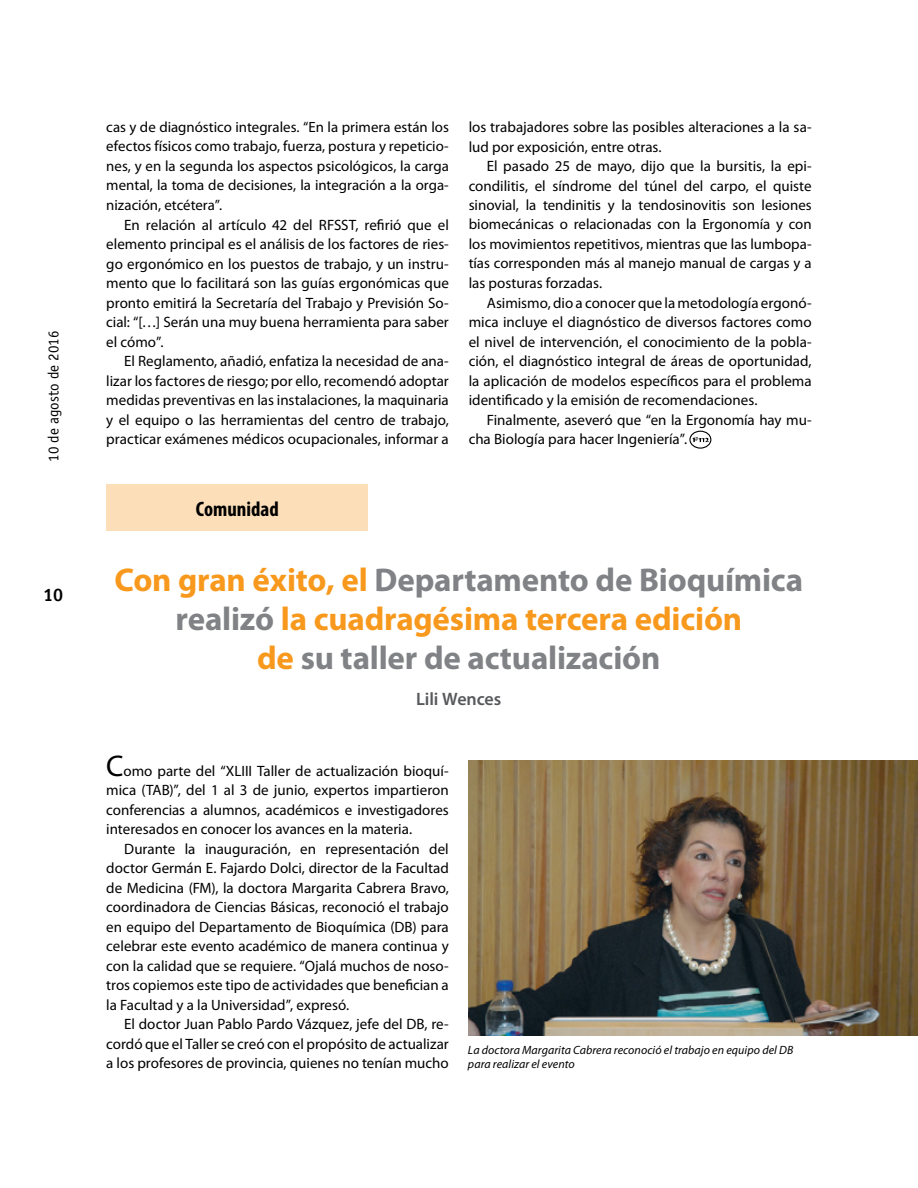
<style>
.page{position:relative;width:918px;height:1188px;background:#fff}
.page>*{position:absolute;margin:0;border:0;box-sizing:border-box;transform-origin:0 0}
.t1{font:700 33px/39px "Myriad Pro";letter-spacing:-.005em;color:#808285;text-align:center}
.t2{font:700 condensed 21px "Myriad Pro";color:#000}
.t3{font:600 18px "Myriad Pro";letter-spacing:-.01em;color:#58595b}
.t4{font:700 18px "Officina Sans LT";color:#000}
.t5{font:15px/19.5px "Myriad Pro";color:#000;text-align:justify}
.t6{font:15px "Officina Sans LT";color:#000}
.t7{font:14.85px/19.5px "Myriad Pro";color:#000;text-align:justify}
.t8{font:italic 12px/13.5px "Myriad Pro";letter-spacing:.005em;color:#000}
.s1{font-size:15px}
.s2{color:#f8991d}
.s3{font-size:30px}
</style>
<div class="page">
<div style="left:106px;top:485px;width:262px;height:46px;background:#fcdfb8"></div>
<img style="left:469px;top:760px;width:448px;height:276px">
<svg style="left:692px;top:437px;width:17px;height:5px"></svg>
<div style="left:689px;top:431px;width:22px;height:18px;border:1px solid #000;border-radius:50%"></div>
<p class="t6" style="left:45px;top:462px;width:133px;rotate:-90deg">10 de agosto de 2016</p>
<p class="t4" style="left:43px;top:583px;width:22px">10</p>
<p class="t7" style="left:106px;top:117px;width:344px">cas y de diagnóstico integrales. “En la primera están los efectos físicos como trabajo, fuerza, postura y repeticio&shy;nes, y en la segunda los aspectos psicológicos, la carga mental, la toma de decisiones, la integración a la orga&shy;nización, etcétera”.</p>
<p class="t5" style="left:106px;top:214px;width:344px;text-indent:18px">En relación al artículo 42 del RFSST, refirió que el elemento principal es el análisis de los factores de ries&shy;go ergonómico en los puestos de trabajo, y un instru&shy;mento que lo facilitará son las guías ergonómicas que pronto emitirá la Secretaría del Trabajo y Previsión So&shy;cial: “[…] Serán una muy buena herramienta para saber el cómo”.</p>
<p class="t5" style="left:106px;top:351px;width:344px;text-indent:18px">El Reglamento, añadió, enfatiza la necesidad de ana&shy;lizar los factores de riesgo; por ello, recomendó adoptar medidas preventivas en las instalaciones, la maquinaria y el equipo o las herramientas del centro de trabajo, practicar exámenes médicos ocupacionales, informar a</p>
<p class="t5" style="left:469px;top:117px;width:344px">los trabajadores sobre las posibles alteraciones a la sa&shy;lud por exposición, entre otras.</p>
<p class="t5" style="left:469px;top:156px;width:344px;text-align:right">El pasado 25 de mayo, dijo que la bursitis, la epi&shy;condilitis, el síndrome del túnel del carpo, el quiste</p>
<p class="t7" style="left:469px;top:195px;width:345px"><span class="s1">sinovial, l</span>a tendinitis y la tendosinovitis son lesiones biomecánicas o relacionadas con la Ergonomía y con los movimientos repetitivos, mientras que las lumbopa&shy;tías corresponden más al manejo manual de cargas y a</p>
<p class="t5" style="left:469px;top:273px;width:135px">las posturas forzadas.</p>
<p class="t5" style="left:487px;top:292px;width:326px">Asimismo, dio a conocer que la metodología ergonó-</p>
<p class="t5" style="left:469px;top:312px;width:345px">mica incluye el diagnóstico de diversos factores como</p>
<p class="t5" style="left:469px;top:331px;width:344px">el nivel de intervención, el conocimiento de la pobla-</p>
<p class="t5" style="left:469px;top:351px;width:344px">ción, el diagnóstico integral de áreas de oportunidad,</p>
<p class="t5" style="left:469px;top:370px;width:344px">la aplicación de modelos específicos para el problema</p>
<p class="t5" style="left:469px;top:390px;width:290px">identificado y la emisión de recomendaciones.</p>
<p class="t5" style="left:487px;top:409px;width:326px">Finalmente, aseveró que “en la Ergonomía hay mu-</p>
<p class="t5" style="left:469px;top:429px;width:220px">cha Biología para hacer Ingeniería”.</p>
<h2 class="t2" style="left:196px;top:496px;width:84px">Comunidad</h2>
<h1 class="t1" style="left:114px;top:560px;width:690px"><span class="s2">Con gran éxito, el</span> Departamento de Bioquímica realizó <span class="s2">la cuadragésima tercera edición<br>de</span> su taller de actualización</h1>
<p class="t3" style="left:416px;top:687px;width:87px">Lili Wences</p>
<p class="t5" style="left:106px;top:760px;width:344px"><span class="s3">C</span>omo parte del “XLIII Taller de actualización bioquí&shy;mica (TAB)”, del 1 al 3 de junio, expertos impartieron conferencias a alumnos, académicos e investigadores interesados en conocer los avances en la materia.</p>
<p class="t5" style="left:106px;top:838px;width:344px;text-indent:18px">Durante la inauguración, en representación del doctor Germán E. Fajardo Dolci, director de la Facultad de Medicina (FM), la doctora Margarita Cabrera Bravo, coordinadora de Ciencias Básicas, reconoció el trabajo en equipo del Departamento de Bioquímica (DB) para celebrar este evento académico de manera continua y con la calidad que se requiere. “Ojalá muchos de noso&shy;tros copiemos este tipo de actividades que benefician a la Facultad y a la Universidad”, expresó.</p>
<p class="t5" style="left:106px;top:1014px;width:344px;text-indent:18px">El doctor Juan Pablo Pardo Vázquez, jefe del DB, re&shy;cordó que el Taller se creó con el propósito de actualizar a los profesores de provincia, quienes no tenían mucho</p>
<p class="t8" style="left:468px;top:1044px;width:327px">La doctora Margarita Cabrera reconoció el trabajo en equipo del DB para realizar el evento</p>
</div>
